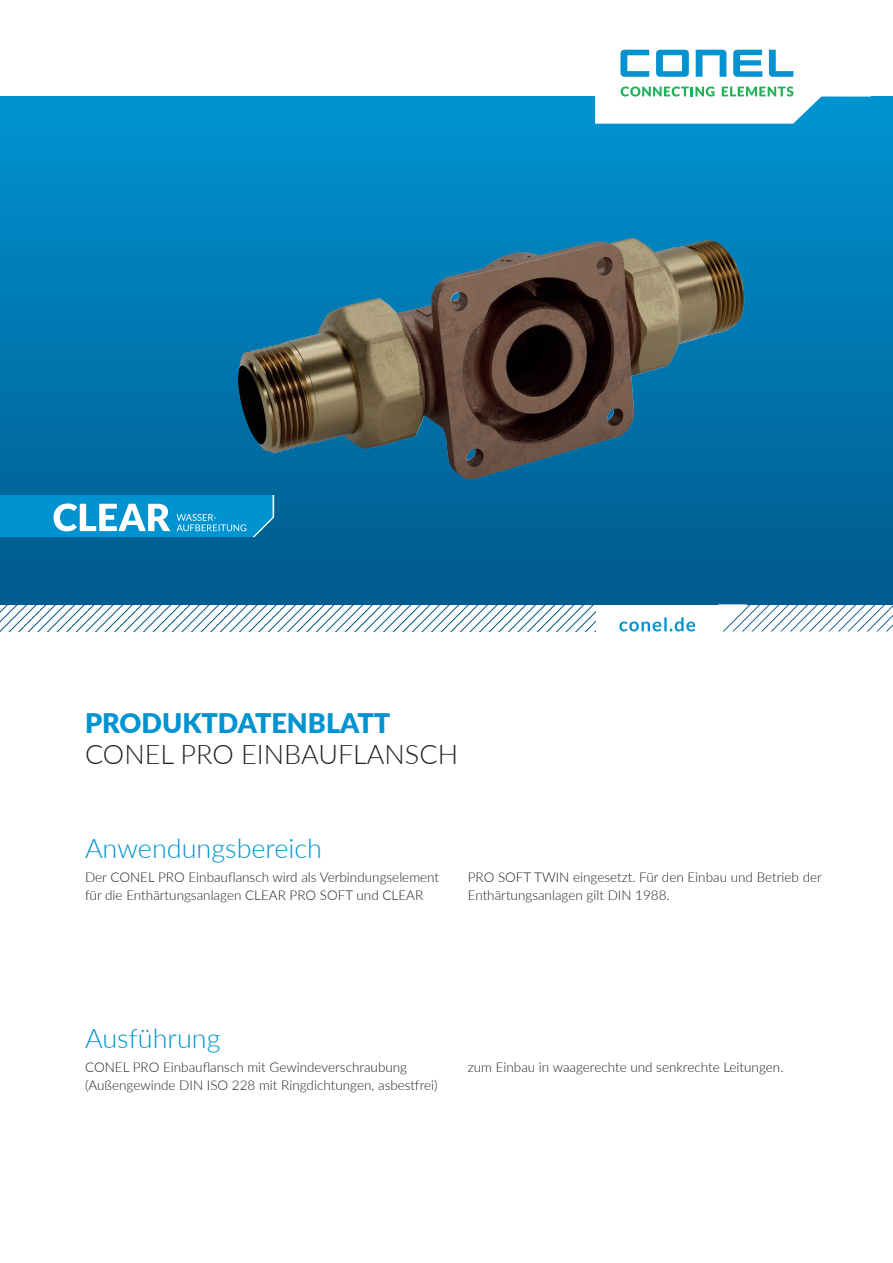
<style>
.page{position:relative;width:893px;height:1263px;background:#fff}
.page>*{position:absolute;margin:0;border:0;box-sizing:border-box;transform-origin:0 0}
.t1{font:300 27px "Lato";color:#0093d0}
.t2{font:300 27px "Lato";color:#231f20}
.t3{font:900 27px "Lato";color:#0093d0}
.t4{font:300 13.5px/18px "Lato";color:#231f20}
</style>
<div class="page">
<svg style="left:0;top:97px;width:893px;height:507px;background:#106f9b"></svg>
<svg style="left:718px;top:604px;width:175px;height:27px"></svg>
<svg style="left:619px;top:617px;width:76px;height:14px"></svg>
<svg style="left:595px;top:49px;width:276px;height:75px"></svg>
<svg style="left:0;top:604px;width:595px;height:27px"></svg>
<img style="left:532px;top:238px;width:99px;height:17px">
<svg style="left:0;top:495px;width:274px;height:42px;background:#29a3d6"></svg>
<h1 class="t3" style="left:85px;top:702px;width:307px">PRODUKTDATENBLATT</h1>
<h1 class="t2" style="left:85px;top:736px;width:375px">CONEL PRO EINBAUFLANSCH</h1>
<h1 class="t1" style="left:85px;top:829px;width:239px">Anwendungsbereich</h1>
<p class="t4" style="left:85px;top:868px;width:356px">Der CONEL PRO Einbauflansch wird als Verbindungselement für die Enthärtungsanlagen CLEAR PRO SOFT und CLEAR</p>
<p class="t4" style="left:468px;top:868px;width:356px">PRO SOFT TWIN eingesetzt. Für den Einbau und Betrieb der<br>Enthärtungsanlagen gilt DIN 1988.</p>
<h1 class="t1" style="left:85px;top:1019px;width:137px">Ausführung</h1>
<p class="t4" style="left:85px;top:1057px;width:354px">CONEL PRO Einbauflansch mit Gewindeverschraubung (Außengewinde DIN ISO 228 mit Ringdichtungen, asbestfrei)</p>
<p class="t4" style="left:468px;top:1057px;width:317px">zum Einbau in waagerechte und senkrechte Leitungen.</p>
</div>
